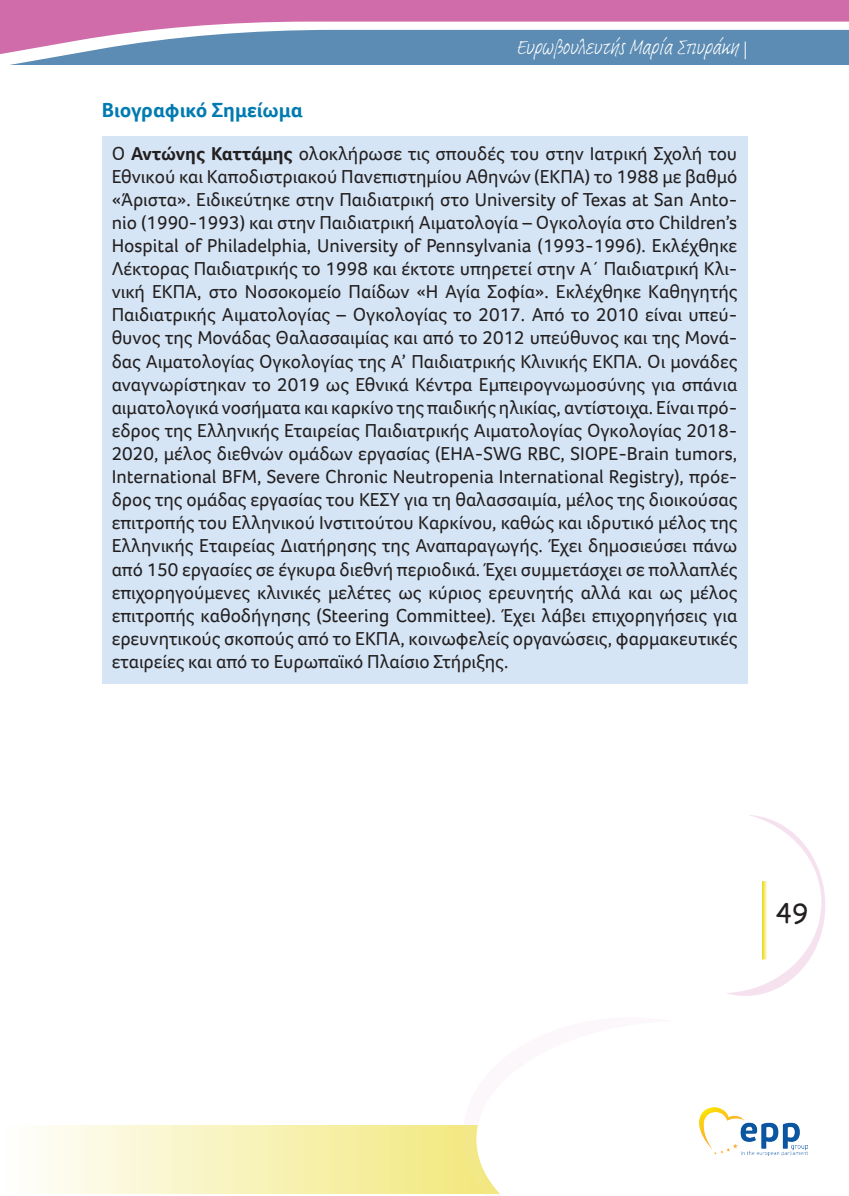
<style>
.page{position:relative;width:849px;height:1196px;background:#fff}
.page>*{position:absolute;margin:0;border:0;box-sizing:border-box;transform-origin:0 0}
.t1{font:26.25px "Comic Sans MS";color:#231f20}
.t2{font:21px "Adobe Handwriting Frank";color:#fff}
.Βασικό{font:700 21px "Foco";color:#007bb0}
.PLAISIO{font:19.25px/23.1px "Foco";color:#231f20;text-align:justify}
.s1{font-weight:700}
</style>
<div class="page">
<div style="left:0;top:0;width:848px;height:22px;background:#d06caa"></div>
<svg style="left:0;top:22px;width:848px;height:43px;fill:#5c8cb3"></svg>
<svg style="left:744px;top:41px;width:1px;height:18px"></svg>
<svg style="left:40px;top:1125px;width:743px;height:68px"></svg>
<svg style="left:726px;top:815px;width:99px;height:181px"></svg>
<svg style="left:761px;top:881px;width:5px;height:78px"></svg>
<img style="left:699px;top:1107px;width:108px;height:48px">
<div style="left:102px;top:136px;width:645px;height:547px;background:#d5e5f5"></div>
<p class="t2" style="left:516px;top:33px;width:223px">Eυρωβουλευτής Μαρία Σπυράκη</p>
<p class="Βασικό" style="left:102px;top:96px;width:202px">Βιογραφικό Σημείωμα</p>
<p class="PLAISIO" style="left:112px;top:141px;width:627px">Ο <span class="s1">Αντώνης Καττάμης</span> ολοκλήρωσε τις σπουδές του στην Ιατρική Σχολή του Εθνικού και Καποδιστριακού Πανεπιστημίου Αθηνών (ΕΚΠΑ) το 1988 με βαθμό «Άριστα». Ειδικεύτηκε στην Παιδιατρική στο University of Texas at San Anto&shy;nio (1990-1993) και στην Παιδιατρική Αιματολογία – Ογκολογία στο Children’s Hospital of Philadelphia, University of Pennsylvania (1993-1996). Εκλέχθηκε Λέκτορας Παιδιατρικής το 1998 και έκτοτε υπηρετεί στην Α΄ Παιδιατρική Κλι&shy;νική ΕΚΠΑ, στο Νοσοκομείο Παίδων «Η Αγία Σοφία». Εκλέχθηκε Καθηγητής Παιδιατρικής Αιματολογίας – Ογκολογίας το 2017. Από το 2010 είναι υπεύ&shy;θυνος της Μονάδας Θαλασσαιμίας και από το 2012 υπεύθυνος και της Μονά&shy;δας Αιματολογίας Ογκολογίας της Α’ Παιδιατρικής Κλινικής ΕΚΠΑ. Οι μονάδες αναγνωρίστηκαν το 2019 ως Εθνικά Κέντρα Εμπειρογνωμοσύνης για σπάνια αιματολογικά νοσήματα και καρκίνο της παιδικής ηλικίας, αντίστοιχα. Είναι πρό&shy;εδρος της Ελληνικής Εταιρείας Παιδιατρικής Αιματολογίας Ογκολογίας 2018- 2020, μέλος διεθνών ομάδων εργασίας (EHA-SWG RBC, SIOPE-Brain tumors, International BFM, Severe Chronic Neutropenia International Registry), πρόε&shy;δρος της ομάδας εργασίας του ΚΕΣΥ για τη θαλασσαιμία, μέλος της διοικούσας επιτροπής του Ελληνικού Ινστιτούτου Καρκίνου, καθώς και ιδρυτικό μέλος της Ελληνικής Εταιρείας Διατήρησης της Αναπαραγωγής. Έχει δημοσιεύσει πάνω από 150 εργασίες σε έγκυρα διεθνή περιοδικά. Έχει συμμετάσχει σε πολλαπλές επιχορηγούμενες κλινικές μελέτες ως κύριος ερευνητής αλλά και ως μέλος επιτροπής καθοδήγησης (Steering Committee). Έχει λάβει επιχορηγήσεις για ερευνητικούς σκοπούς από το ΕΚΠΑ, κοινωφελείς οργανώσεις, φαρμακευτικές εταιρείες και από το Ευρωπαϊκό Πλαίσιο Στήριξης.</p>
<h1 class="t1" style="left:775px;top:893px;width:34px">49</h1>
</div>
